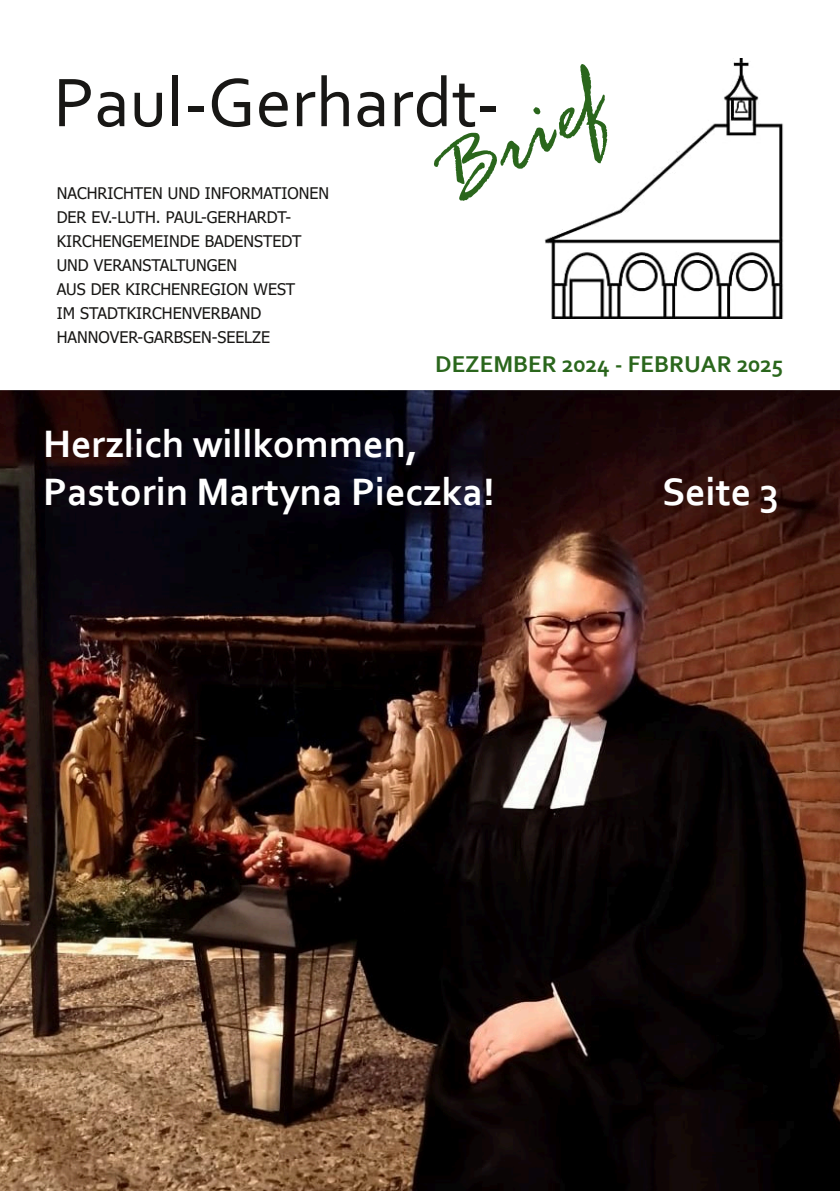
<style>
.page{position:relative;width:840px;height:1191px;background:#fff}
.page>*{position:absolute;margin:0;border:0;box-sizing:border-box;transform-origin:0 0}
.t1{font:italic 96px "Rage";color:#2a661c}
.t2{font:72px "Corbel";color:#181715}
.t3{font:700 40px "Corbel";color:#fff}
.t4{font:700 24px "Corbel";color:#2a661c}
.t5{font:16px "Tahoma";color:#181715}
</style>
<div class="page">
<img style="left:544px;top:59px;width:240px;height:259px">
<img style="left:0;top:390px;width:839px;height:801px">
<p class="t1" style="left:421px;top:161px;width:184px;rotate:-31deg">Brief</p>
<p class="t2" style="left:53px;top:73px;width:448px">Paul-Gerhardt-</p>
<p class="t5" style="left:57px;top:186px;width:274px">NACHRICHTEN UND INFORMATIONEN</p>
<p class="t5" style="left:57px;top:210px;width:236px">DER EV.-LUTH. PAUL-GERHARDT-</p>
<p class="t5" style="left:57px;top:234px;width:246px">KIRCHENGEMEINDE BADENSTEDT</p>
<p class="t5" style="left:57px;top:258px;width:182px">UND VERANSTALTUNGEN</p>
<p class="t5" style="left:57px;top:282px;width:240px">AUS DER KIRCHENREGION WEST</p>
<p class="t5" style="left:57px;top:306px;width:206px">IM STADTKIRCHENVERBAND</p>
<p class="t5" style="left:57px;top:330px;width:215px">HANNOVER-GARBSEN-SEELZE</p>
<p class="t4" style="left:435px;top:354px;width:349px">DEZEMBER 2024 - FEBRUAR 2025</p>
<p class="t3" style="left:43px;top:427px;width:377px">Herzlich willkommen,</p>
<p class="t3" style="left:43px;top:475px;width:453px">Pastorin Martyna Pieczka!</p>
<p class="t3" style="left:661px;top:475px;width:118px">Seite 3</p>
</div>
